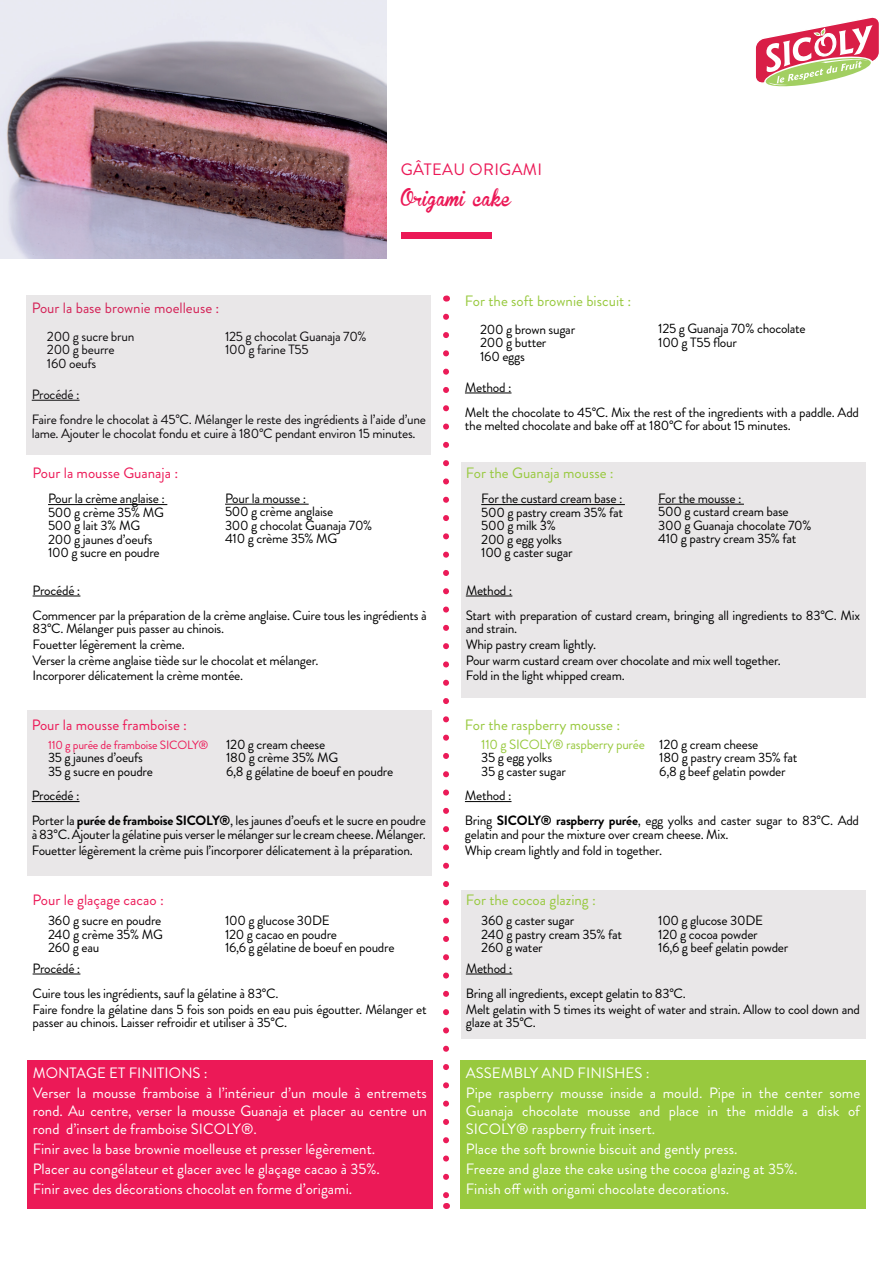
<style>
.page{position:relative;width:893px;height:1263px;background:#fff}
.page>*{position:absolute;margin:0;border:0;box-sizing:border-box;transform-origin:0 0}
.t1{font:16.5px "Brandon Grotesque";letter-spacing:.02em;color:#eb1856}
.t2{font:16.5px "Brannboll Fet";color:#eb1856}
.t3{font:15px/20.1px "Brandon Grotesque";color:#fff}
.t4{font:15px "Brandon Grotesque";color:#98c93e}
.t5{font:15px "Brandon Grotesque";color:#ec1957}
.t6{font:15px "Brandon Grotesque";color:#e71b56}
.t7{font:13.5px/13.5px "Brandon Grotesque";letter-spacing:-.02em;color:#000}
.t8{font:13.5px "Brandon Grotesque";letter-spacing:-.02em;color:#98c93e}
.t9{font:12px "Brandon Grotesque";letter-spacing:-.02em;color:#ec1957}
.s1{font-weight:700}
</style>
<div class="page">
<svg style="left:443px;top:317px;width:6px;height:880px"></svg>
<svg style="left:755px;top:17px;width:124px;height:70px"></svg>
<img style="left:0;top:1px;width:387px;height:257px">
<div style="left:401px;top:232px;width:91px;height:6px;background:#eb1856"></div>
<hr style="left:465px;top:393px;width:46px;height:1px;background:#000">
<hr style="left:465px;top:801px;width:46px;height:1px;background:#000">
<div style="left:27px;top:710px;width:405px;height:166px;background:#e9e7e8"></div>
<hr style="left:32px;top:801px;width:48px;height:1px;background:#000">
<div style="left:460px;top:1060px;width:406px;height:149px;background:#98c93e"></div>
<div style="left:27px;top:1060px;width:406px;height:149px;background:#ec1957"></div>
<div style="left:461px;top:462px;width:404px;height:235px;background:#e9e7e8"></div>
<hr style="left:466px;top:596px;width:46px;height:1px;background:#000">
<hr style="left:481px;top:504px;width:144px;height:1px;background:#000">
<hr style="left:658px;top:504px;width:86px;height:1px;background:#000">
<hr style="left:33px;top:596px;width:47px;height:1px;background:#000">
<hr style="left:48px;top:504px;width:119px;height:1px;background:#000">
<hr style="left:225px;top:504px;width:84px;height:1px;background:#000">
<div style="left:461px;top:890px;width:404px;height:148px;background:#e9e7e8"></div>
<hr style="left:466px;top:974px;width:46px;height:1px;background:#000">
<hr style="left:33px;top:974px;width:47px;height:1px;background:#000">
<div style="left:27px;top:296px;width:404px;height:159px;background:#e9e7e8"></div>
<p class="t6" style="left:32px;top:298px;width:189px">Pour la base brownie moelleuse :</p>
<p class="t7" style="left:47px;top:330px;width:89px">200 g sucre brun<br>200 g beurre<br>160 oeufs</p>
<p class="t7" style="left:225px;top:329px;width:143px">125 g chocolat Guanaja 70%<br>100 g farine T55</p>
<p class="t1" style="left:401px;top:158px;width:143px">GÂTEAU ORIGAMI</p>
<p class="t2" style="left:401px;top:190px;width:112px">Origami cake</p>
<p class="t4" style="left:465px;top:291px;width:168px">For the soft brownie biscuit :</p>
<p class="t7" style="left:480px;top:322px;width:96px">200 g brown sugar<br>200 g butter<br>160 eggs</p>
<p class="t7" style="left:658px;top:322px;width:149px">125 g Guanaja 70% chocolate<br>100 g T55 flour</p>
<p class="t7" style="left:32px;top:382px;width:396px;line-height:25.2px">Procédé :<br>Faire fondre le chocolat à 45°C. Mélanger le reste des ingrédients à l’aide d’une</p>
<p class="t7" style="left:32px;top:426px;width:385px">lame. Ajouter le chocolat fondu et cuire à 180°C pendant environ 15 minutes.</p>
<p class="t5" style="left:33px;top:462px;width:147px">Pour la mousse Guanaja :</p>
<p class="t7" style="left:48px;top:492px;width:118px">Pour la crème anglaise :<br>500 g crème 35% MG<br>500 g lait 3% MG<br>200 g jaunes d’oeufs<br>100 g sucre en poudre</p>
<p class="t7" style="left:225px;top:492px;width:149px">Pour la mousse :<br>500 g crème anglaise<br>300 g chocolat Guanaja 70%<br>410 g crème 35% MG</p>
<p class="t7" style="left:33px;top:578px;width:396px;line-height:25.2px">Procédé :<br>Commencer par la préparation de la crème anglaise. Cuire tous les ingrédients à</p>
<p class="t7" style="left:33px;top:621px;width:287px;line-height:15.6px">83°C. Mélanger puis passer au chinois.<br>Fouetter légèrement la crème.<br>Verser la crème anglaise tiède sur le chocolat et mélanger.<br>Incorporer délicatement la crème montée.</p>
<p class="t5" style="left:32px;top:714px;width:157px">Pour la mousse framboise :</p>
<p class="t9" style="left:48px;top:736px;width:162px">110 g purée de framboise SICOLY®</p>
<p class="t7" style="left:48px;top:751px;width:106px">35 g jaunes d’oeufs<br>35 g sucre en poudre</p>
<p class="t7" style="left:226px;top:737px;width:169px">120 g cream cheese<br>180 g crème 35% MG<br>6,8 g gélatine de boeuf en poudre</p>
<p class="t7" style="left:32px;top:783px;width:396px;line-height:25.2px">Procédé :<br>Porter la <span class="s1">purée de framboise SICOLY®</span>, les jaunes d’oeufs et le sucre en poudre</p>
<p class="t7" style="left:32px;top:827px;width:396px;line-height:15.6px">à 83°C. Ajouter la gélatine puis verser le mélanger sur le cream cheese. Mélanger.<br>Fouetter légèrement la crème puis l’incorporer délicatement à la préparation.</p>
<p class="t5" style="left:33px;top:890px;width:133px">Pour le glaçage cacao :</p>
<p class="t7" style="left:48px;top:914px;width:116px;text-align:justify">360 g sucre en poudre 240 g crème 35% MG 260 g eau</p>
<p class="t7" style="left:225px;top:914px;width:171px">100 g glucose 30DE<br>120 g cacao en poudre<br>16,6 g gélatine de boeuf en poudre</p>
<p class="t7" style="left:33px;top:955px;width:247px;line-height:25.2px">Procédé :<br>Cuire tous les ingrédients, sauf la gélatine à 83°C.</p>
<p class="t7" style="left:33px;top:1002px;width:396px">Faire fondre la gélatine dans 5 fois son poids en eau puis égoutter. Mélanger et passer au chinois. Laisser refroidir et utiliser à 35°C.</p>
<p class="t3" style="left:33px;top:1063px;width:396px">MONTAGE ET FINITIONS :<br>Verser la mousse framboise à l’intérieur d’un moule à entremets</p>
<p class="t3" style="left:33px;top:1102px;width:396px;line-height:18px">rond. Au centre, verser la mousse Guanaja et placer au centre un rond d’insert de framboise SICOLY®.</p>
<p class="t3" style="left:33px;top:1139px;width:349px">Finir avec la base brownie moelleuse et presser légèrement.<br>Placer au congélateur et glacer avec le glaçage cacao à 35%.<br>Finir avec des décorations chocolat en forme d’origami.</p>
<p class="t7" style="left:465px;top:375px;width:396px;line-height:25.2px">Method :<br>Melt the chocolate to 45°C. Mix the rest of the ingredients with a paddle. Add</p>
<p class="t7" style="left:465px;top:419px;width:327px">the melted chocolate and bake off at 180°C for about 15 minutes.</p>
<p class="t4" style="left:466px;top:462px;width:149px">For the Guanaja mousse :</p>
<p class="t7" style="left:481px;top:492px;width:143px">For the custard cream base :<br>500 g pastry cream 35% fat<br>500 g milk 3%<br>200 g egg yolks<br>100 g caster sugar</p>
<p class="t7" style="left:658px;top:492px;width:155px">For the mousse :<br>500 g custard cream base<br>300 g Guanaja chocolate 70%<br>410 g pastry cream 35% fat</p>
<p class="t7" style="left:466px;top:578px;width:396px;line-height:25.2px">Method :<br>Start with preparation of custard cream, bringing all ingredients to 83°C. Mix</p>
<p class="t7" style="left:466px;top:621px;width:317px;line-height:15.6px">and strain.<br>Whip pastry cream lightly.<br>Pour warm custard cream over chocolate and mix well together.<br>Fold in the light whipped cream.</p>
<p class="t4" style="left:465px;top:714px;width:157px">For the raspberry mousse :</p>
<p class="t8" style="left:481px;top:735px;width:165px">110 g SICOLY® raspberry purée</p>
<p class="t7" style="left:481px;top:751px;width:86px">35 g egg yolks<br>35 g caster sugar</p>
<p class="t7" style="left:659px;top:737px;width:140px">120 g cream cheese<br>180 g pastry cream 35% fat<br>6,8 g beef gelatin powder</p>
<p class="t7" style="left:465px;top:783px;width:396px;line-height:25.2px">Method :<br>Bring <span class="s1">SICOLY® raspberry purée</span>, egg yolks and caster sugar to 83°C. Add</p>
<p class="t7" style="left:465px;top:827px;width:265px;line-height:15.6px">gelatin and pour the mixture over cream cheese. Mix.<br>Whip cream lightly and fold in together.</p>
<p class="t4" style="left:466px;top:890px;width:132px">For the cocoa glazing :</p>
<p class="t7" style="left:481px;top:914px;width:142px">360 g caster sugar<br>240 g pastry cream 35% fat<br>260 g water</p>
<p class="t7" style="left:658px;top:914px;width:132px">100 g glucose 30DE<br>120 g cocoa powder<br>16,6 g beef gelatin powder</p>
<p class="t7" style="left:466px;top:955px;width:222px;line-height:25.2px">Method :<br>Bring all ingredients, except gelatin to 83°C.</p>
<p class="t7" style="left:466px;top:1002px;width:396px">Melt gelatin with 5 times its weight of water and strain. Allow to cool down and glaze at 35°C.</p>
<p class="t3" style="left:466px;top:1063px;width:396px">ASSEMBLY AND FINISHES :<br>Pipe raspberry mousse inside a mould. Pipe in the center some</p>
<p class="t3" style="left:466px;top:1102px;width:396px;line-height:18px">Guanaja chocolate mousse and place in the middle a disk of<br>SICOLY® raspberry fruit insert.</p>
<p class="t3" style="left:466px;top:1139px;width:333px">Place the soft brownie biscuit and gently press.<br>Freeze and glaze the cake using the cocoa glazing at 35%.<br>Finish off with origami chocolate decorations.</p>
</div>
